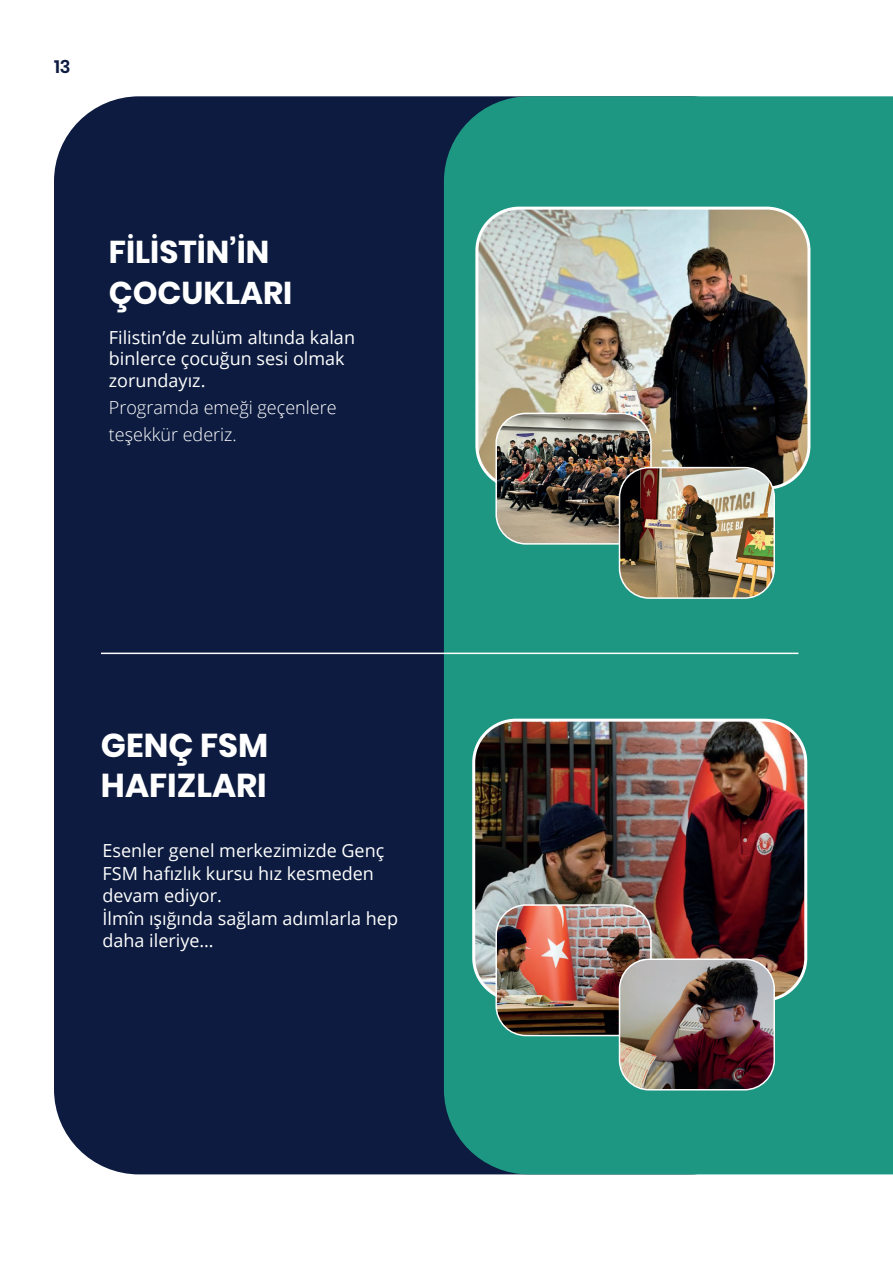
<style>
.page{position:relative;width:893px;height:1263px;background:#fff}
.page>*{position:absolute;margin:0;border:0;box-sizing:border-box;transform-origin:0 0}
.t1{font:700 33px/40.5px "Poppins";color:#fff}
.t2{font:700 31.5px/40.5px "Poppins";color:#fff}
.t3{font:18px/22.5px "Open Sans";color:#fff}
.t4{font:300 18px/27px "Open Sans";color:#fff}
.t5{font:600 18px "Poppins";color:#0c1b3f}
</style>
<div class="page">
<div style="left:54px;top:96px;width:721px;height:1078px;background:#0c1b3f;border-radius:85px"></div>
<div style="left:444px;top:96px;width:449px;height:1078px;background:#1e9782"></div>
<img style="left:474px;top:720px;width:332px;height:280px">
<div style="left:472px;top:719px;width:335px;height:283px;border:3px solid #fff;border-radius:43px"></div>
<hr style="left:101px;top:653px;width:697px;height:1px;background:#fff">
<img style="left:477px;top:208px;width:332px;height:280px">
<div style="left:475px;top:207px;width:335px;height:283px;border:3px solid #fff;border-radius:43px"></div>
<img style="left:496px;top:413px;width:155px;height:131px">
<div style="left:495px;top:413px;width:157px;height:132px;border:2px solid #fff;border-radius:30px"></div>
<img style="left:619px;top:468px;width:155px;height:130px">
<div style="left:619px;top:467px;width:156px;height:132px;border:2px solid #fff;border-radius:30px"></div>
<img style="left:496px;top:905px;width:155px;height:130px">
<div style="left:495px;top:904px;width:157px;height:132px;border:2px solid #fff;border-radius:30px"></div>
<img style="left:619px;top:959px;width:155px;height:131px">
<div style="left:619px;top:958px;width:156px;height:132px;border:2px solid #fff;border-radius:30px"></div>
<p class="t5" style="left:54px;top:56px;width:18px">13</p>
<h2 class="t2" style="left:109px;top:232px;width:185px">FİLİSTİN’İN<br>ÇOCUKLARI</h2>
<p class="t3" style="left:109px;top:326px;width:248px;line-height:21.6px">Filistin’de zulüm altında kalan binlerce çocuğun sesi olmak zorundayız.</p>
<p class="t4" style="left:109px;top:393px;width:229px">Programda emeği geçenlere teşekkür ederiz.</p>
<h1 class="t1" style="left:101px;top:725px;width:169px">GENÇ FSM<br>HAFIZLARI</h1>
<p class="t3" style="left:102px;top:839px;width:297px">Esenler genel merkezimizde Genç<br>FSM hafızlık kursu hız kesmeden devam ediyor.<br>İlmîn ışığında sağlam adımlarla hep daha ileriye…</p>
</div>
